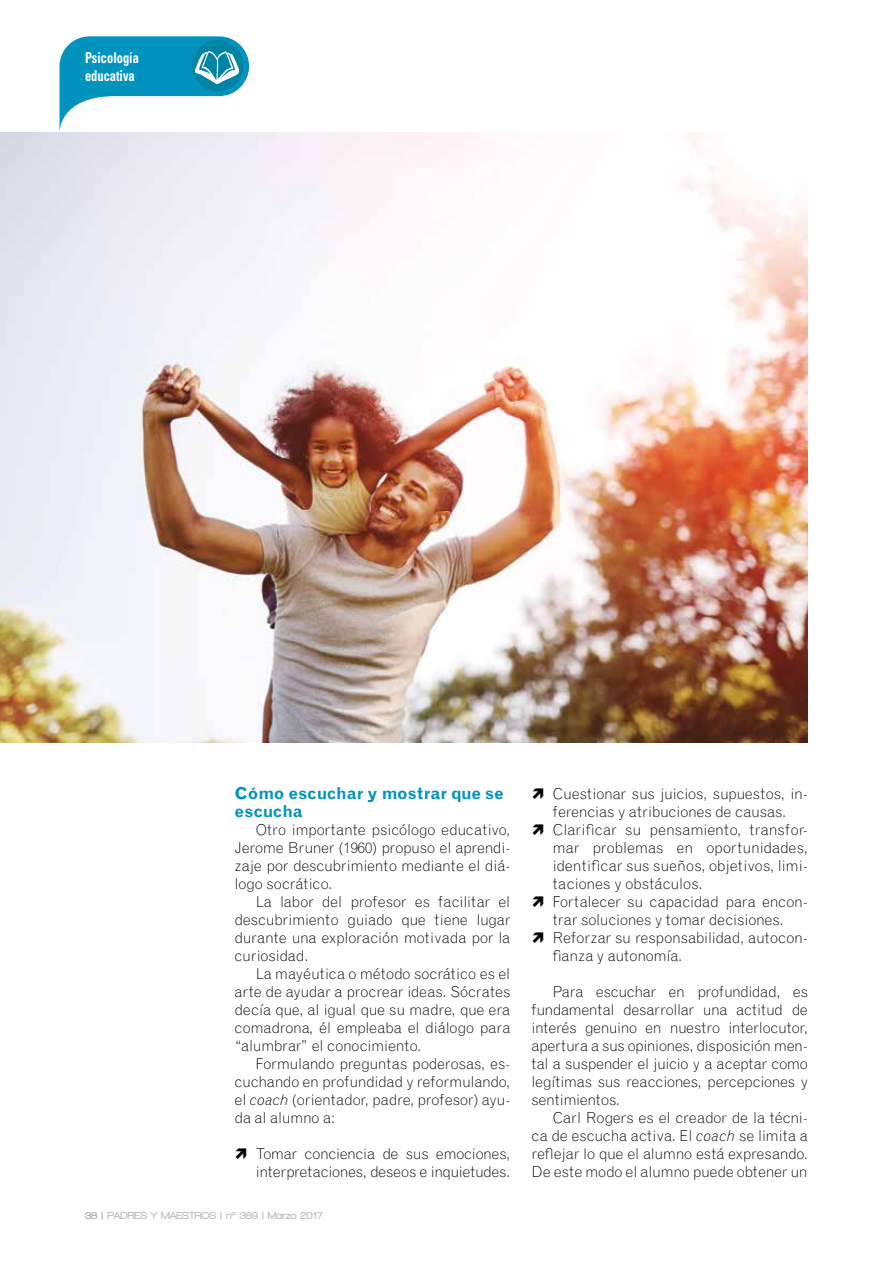
<style>
.page{position:relative;width:893px;height:1263px;background:#fff}
.page>*{position:absolute;margin:0;border:0;box-sizing:border-box;transform-origin:0 0}
.t1{font:700 16.5px/18px "Grotesque";letter-spacing:-.005em;color:#0093bd}
.t2{font:300 15px/18px "Grotesque";letter-spacing:-.01em;color:#000;text-align:justify}
.t3{font:700 condensed 15px/18px "Univers";color:#fff;scale:.83 1}
.t4{font:900 10.5px "Walkway";color:#b7bdc0}
.s1{font-style:italic}
.s2{color:#a3a9ad}
</style>
<div class="page">
<svg style="left:60px;top:36px;width:189px;height:93px"></svg>
<img style="left:0;top:132px;width:808px;height:610px">
<p class="t3" style="left:85px;top:49px;width:67px">Psicología educativa</p>
<p class="t1" style="left:235px;top:784px;width:271px">Cómo escuchar y mostrar que se escucha</p>
<p class="t2" style="left:235px;top:820px;width:277px;text-indent:21px">Otro importante psicólogo educativo, Jerome Bruner (1960) propuso el aprendi&shy;zaje por descubrimiento mediante el diá&shy;logo socrático.</p>
<p class="t2" style="left:235px;top:892px;width:277px;text-indent:21px">La labor del profesor es facilitar el descubrimiento guiado que tiene lugar durante una exploración motivada por la curiosidad.</p>
<p class="t2" style="left:235px;top:964px;width:277px;text-indent:21px">La mayéutica o método socrático es el arte de ayudar a procrear ideas. Sócrates decía que, al igual que su madre, que era comadrona, él empleaba el diálogo para “alumbrar” el conocimiento.</p>
<p class="t2" style="left:235px;top:1054px;width:277px;text-indent:21px">Formulando preguntas poderosas, es&shy;cuchando en profundidad y reformulando, el <span class="s1">coach</span> (orientador, padre, profesor) ayu&shy;da al alumno a:</p>
<p class="t2" style="left:256px;top:1144px;width:256px">Tomar conciencia de sus emociones, interpretaciones, deseos e inquietudes.</p>
<p class="t4" style="left:85px;top:1209px;width:239px"><span class="s2">38 |</span> PADRES Y MAESTROS | nº 369 | Marzo 2017</p>
<p class="t2" style="left:553px;top:784px;width:257px;text-align:left">Cuestionar sus juicios, supuestos, in&shy;ferencias y atribuciones de causas.<br>Clarificar su pensamiento, transfor&shy;mar problemas en oportunidades, identificar sus sueños, objetivos, limi&shy;taciones y obstáculos.<br>Fortalecer su capacidad para encon&shy;trar soluciones y tomar decisiones.<br>Reforzar su responsabilidad, autocon&shy;fianza y autonomía.</p>
<p class="t2" style="left:531px;top:982px;width:278px;text-indent:21px">Para escuchar en profundidad, es fundamental desarrollar una actitud de interés genuino en nuestro interlocutor, apertura a sus opiniones, disposición men&shy;tal a suspender el juicio y a aceptar como legítimas sus reacciones, percepciones y sentimientos.</p>
<p class="t2" style="left:531px;top:1108px;width:278px;text-indent:21px">Carl Rogers es el creador de la técni&shy;ca de escucha activa. El <span class="s1">coach</span> se limita a reflejar lo que el alumno está expresando.<br>De este modo el alumno puede obtener un</p>
</div>
